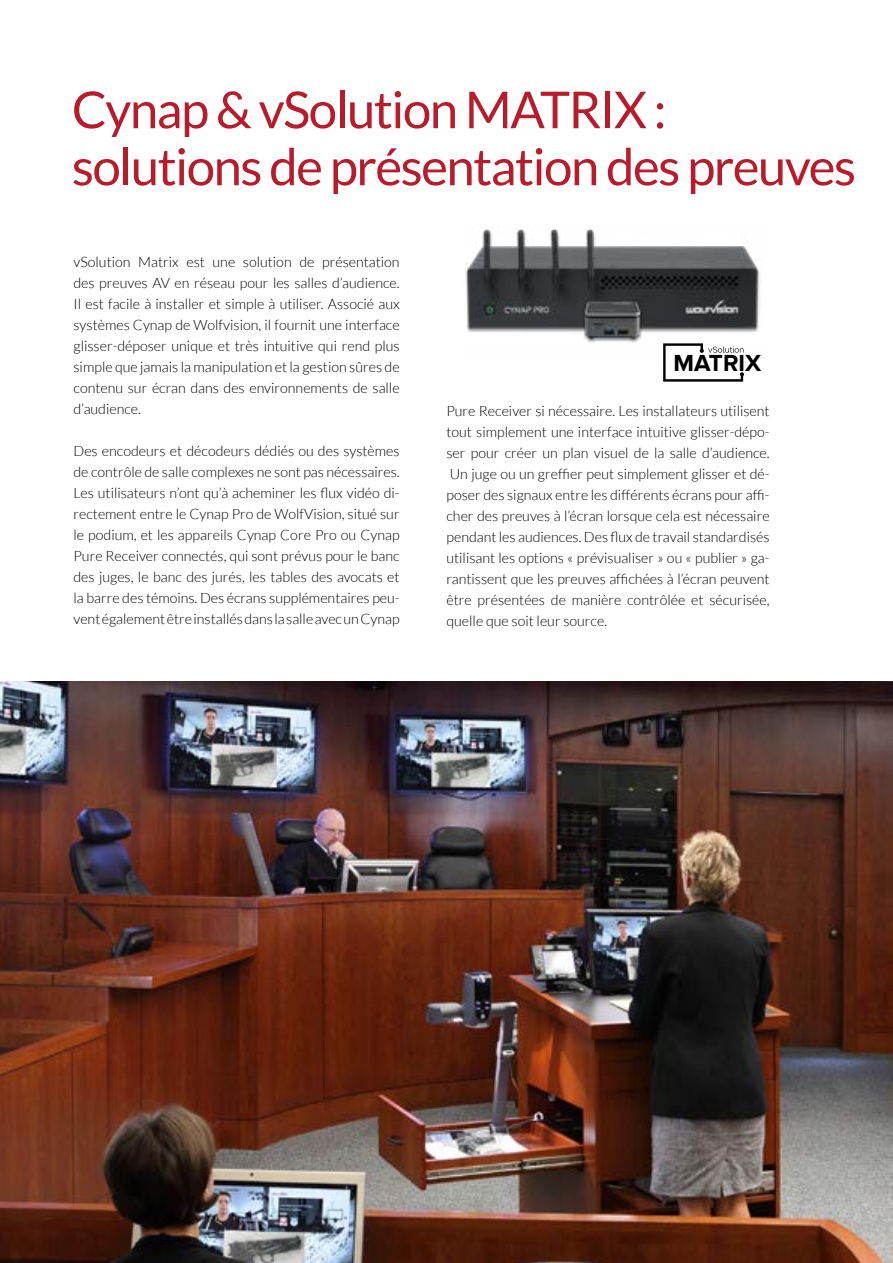
<style>
.page{position:relative;width:893px;height:1263px;background:#fff}
.page>*{position:absolute;margin:0;border:0;box-sizing:border-box;transform-origin:0 0}
.t1{font:51px/57px "Lato";letter-spacing:-.03em;color:#b81c2b}
.t2{font:700 24.15px "Proxima Nova";color:#000}
.t3{font:300 14.25px/21px "Lato";color:#000;text-align:justify}
</style>
<div class="page">
<svg style="left:663px;top:360px;width:81px;height:22px"></svg>
<img style="left:0;top:681px;width:893px;height:582px">
<img style="left:465px;top:227px;width:295px;height:133px">
<h1 class="t1" style="left:72px;top:81px;width:786px">Cynap &amp; vSolution MATRIX : solutions de présentation des preuves</h1>
<p class="t3" style="left:74px;top:251px;width:328px">vSolution Matrix est une solution de présentation des preuves AV en réseau pour les salles d’audience.<br>Il est facile à installer et simple à utiliser. Associé aux systèmes Cynap de Wolfvision, il fournit une interface glisser-déposer unique et très intuitive qui rend plus simple que jamais la manipulation et la gestion sûres de contenu sur écran dans des environnements de salle d’audience.</p>
<p class="t3" style="left:74px;top:440px;width:328px">Des encodeurs et décodeurs dédiés ou des systèmes de contrôle de salle complexes ne sont pas nécessaires.<br>Les utilisateurs n’ont qu’à acheminer les flux vidéo di&shy;rectement entre le Cynap Pro de WolfVision, situé sur le podium, et les appareils Cynap Core Pro ou Cynap Pure Receiver connectés, qui sont prévus pour le banc des juges, le banc des jurés, les tables des avocats et la barre des témoins. Des écrans supplémentaires peu&shy;vent également être installés dans la salle avec un Cynap</p>
<h2 class="t2" style="left:673px;top:349px;width:89px">MATRIX</h2>
<p class="t3" style="left:446px;top:400px;width:325px">Pure Receiver si nécessaire. Les installateurs utilisent tout simplement une interface intuitive glisser-dépo&shy;ser pour créer un plan visuel de la salle d’audience.<br>Un juge ou un greffier peut simplement glisser et dé&shy;poser des signaux entre les différents écrans pour affi&shy;cher des preuves à l’écran lorsque cela est nécessaire pendant les audiences. Des flux de travail standardisés utilisant les options « prévisualiser » ou « publier » ga&shy;rantissent que les preuves affichées à l’écran peuvent être présentées de manière contrôlée et sécurisée, quelle que soit leur source.</p>
</div>
